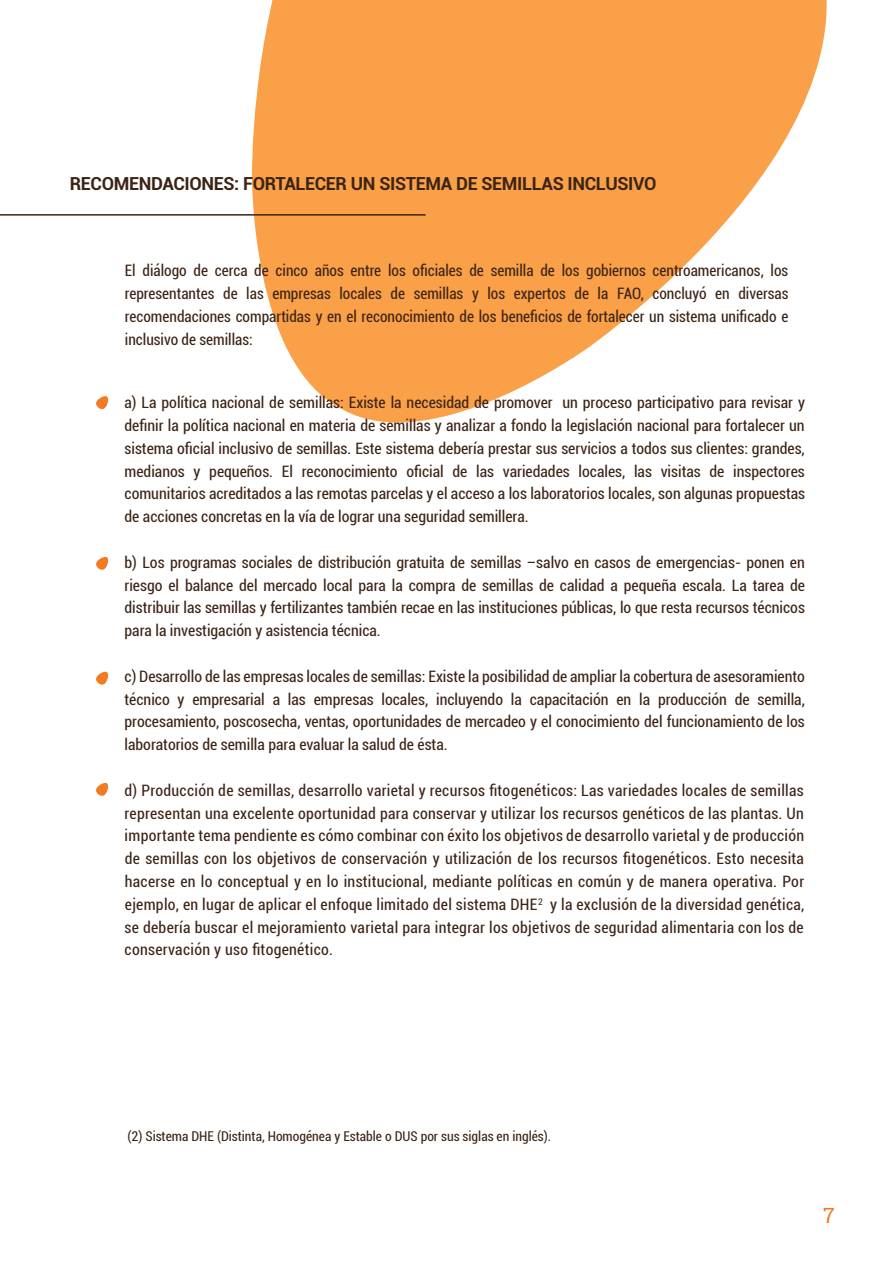
<style>
.page{position:relative;width:893px;height:1263px;background:#fff}
.page>*{position:absolute;margin:0;border:0;box-sizing:border-box;transform-origin:0 0}
.t1{font:21px "Roboto Slab";color:#f47a22}
.t2{font:700 18px "Roboto";letter-spacing:-.02em;color:#3c2415}
.t3{font:condensed 15.75px/22.8px "Roboto";color:#3c2415;text-align:justify}
.t4{font:condensed 13.5px "Roboto";color:#3c2415}
</style>
<div class="page">
<svg style="left:251px;top:0;width:576px;height:423px;fill:#f9a048"></svg>
<hr style="left:0;top:214px;width:426px;height:2px;background:#3c2415">
<svg style="left:96px;top:396px;width:13px;height:14px"></svg>
<svg style="left:96px;top:556px;width:13px;height:14px"></svg>
<svg style="left:96px;top:671px;width:13px;height:14px"></svg>
<svg style="left:96px;top:783px;width:13px;height:13px"></svg>
<p class="t2" style="left:70px;top:171px;width:588px">RECOMENDACIONES: FORTALECER UN SISTEMA DE SEMILLAS INCLUSIVO</p>
<p class="t3" style="left:125px;top:259px;width:665px">El diálogo de cerca de cinco años entre los oficiales de semilla de los gobiernos centroamericanos, los representantes de las empresas locales de semillas y los expertos de la FAO, concluyó en diversas recomendaciones compartidas y en el reconocimiento de los beneficios de fortalecer un sistema unificado e inclusivo de semillas:</p>
<p class="t3" style="left:125px;top:391px;width:682px">a) La política nacional de semillas: Existe la necesidad de promover un proceso participativo para revisar y definir la política nacional en materia de semillas y analizar a fondo la legislación nacional para fortalecer un sistema oficial inclusivo de semillas. Este sistema debería prestar sus servicios a todos sus clientes: grandes, medianos y pequeños. El reconocimiento oficial de las variedades locales, las visitas de inspectores comunitarios acreditados a las remotas parcelas y el acceso a los laboratorios locales, son algunas propuestas de acciones concretas en la vía de lograr una seguridad semillera.</p>
<p class="t3" style="left:125px;top:550px;width:682px">b) Los programas sociales de distribución gratuita de semillas –salvo en casos de emergencias- ponen en riesgo el balance del mercado local para la compra de semillas de calidad a pequeña escala. La tarea de distribuir las semillas y fertilizantes también recae en las instituciones públicas, lo que resta recursos técnicos para la investigación y asistencia técnica.</p>
<p class="t3" style="left:125px;top:664px;width:682px">c) Desarrollo de las empresas locales de semillas: Existe la posibilidad de ampliar la cobertura de asesoramiento técnico y empresarial a las empresas locales, incluyendo la capacitación en la producción de semilla, procesamiento, poscosecha, ventas, oportunidades de mercadeo y el conocimiento del funcionamiento de los laboratorios de semilla para evaluar la salud de ésta.</p>
<p class="t3" style="left:125px;top:778px;width:681px">d) Producción de semillas, desarrollo varietal y recursos fitogenéticos: Las variedades locales de semillas representan una excelente oportunidad para conservar y utilizar los recursos genéticos de las plantas. Un importante tema pendiente es cómo combinar con éxito los objetivos de desarrollo varietal y de producción de semillas con los objetivos de conservación y utilización de los recursos fitogenéticos. Esto necesita hacerse en lo conceptual y en lo institucional, mediante políticas en común y de manera operativa. Por ejemplo, en lugar de aplicar el enfoque limitado del sistema DHE<sup>2</sup> y la exclusión de la diversidad genética, se debería buscar el mejoramiento varietal para integrar los objetivos de seguridad alimentaria con los de conservación y uso fitogenético.</p>
<p class="t4" style="left:127px;top:1127px;width:425px">(2) Sistema DHE (Distinta, Homogénea y Estable o DUS por sus siglas en inglés).</p>
<h1 class="t1" style="left:823px;top:1201px;width:13px">7</h1>
</div>
